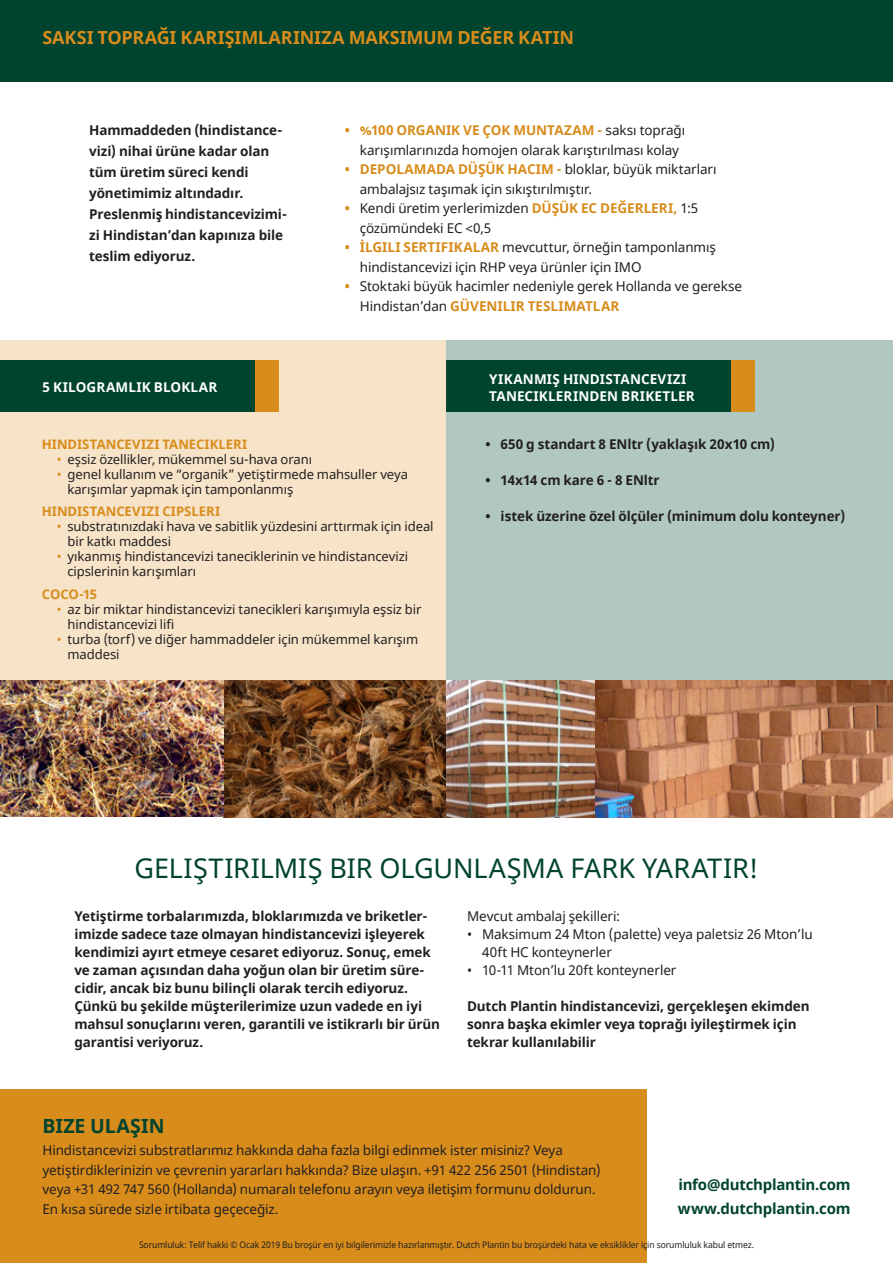
<style>
.page{position:relative;width:893px;height:1263px;background:#fff}
.page>*{position:absolute;margin:0;border:0;box-sizing:border-box;transform-origin:0 0}
.t1{font:27px "Noto Sans";letter-spacing:-.005em;color:#00432f}
.t2{font:700 19.5px "Noto Sans";letter-spacing:.005em;color:#00432f}
.t3{font:700 18px "Noto Sans";letter-spacing:-.005em;color:#d88c1b}
.t4{font:700 15px "Noto Sans";letter-spacing:-.015em;color:#00432f}
.t5{font:13.5px/19.5px "Noto Sans";letter-spacing:-.01em;color:#231f20}
.t6{font:700 13.5px/18px "Noto Sans";letter-spacing:-.01em;color:#231f20}
.t7{font:700 13.5px/16.5px "Noto Sans";letter-spacing:.01em;color:#fff}
.t8{font:13.05px/15px "Noto Sans";letter-spacing:-.005em;color:#231f20}
.t9{font:700 13.05px "Noto Sans";color:#d88c1b}
.t10{font:9px "Noto Sans";letter-spacing:-.01em;color:#231f20;scale:.95 1}
.s1{font-weight:700;color:#d88c1b}
.s2{color:#d88c1b}
</style>
<div class="page">
<div style="left:0;top:1089px;width:646px;height:174px;background:#d88c1b"></div>
<div style="left:0;top:0;width:893px;height:82px;background:#00432f"></div>
<div style="left:0;top:340px;width:447px;height:341px;background:#f6e3c8"></div>
<div style="left:446px;top:340px;width:447px;height:341px;background:#b1c8c2"></div>
<img style="left:0;top:680px;width:893px;height:137px">
<div style="left:0;top:360px;width:255px;height:52px;background:#00432f"></div>
<div style="left:255px;top:360px;width:24px;height:52px;background:#d88c1b"></div>
<div style="left:446px;top:360px;width:285px;height:52px;background:#00432f"></div>
<div style="left:731px;top:360px;width:24px;height:52px;background:#d88c1b"></div>
<p class="t3" style="left:43px;top:25px;width:533px">SAKSI TOPRAĞI KARIŞIMLARINIZA MAKSIMUM DEĞER KATIN</p>
<p class="t6" style="left:89px;top:120px;width:199px;line-height:21px">Hammaddeden (hindistance&shy;vizi) nihai ürüne kadar olan tüm üretim süreci kendi yönetimimiz altındadır.<br>Preslenmiş hindistancevizimi&shy;zi Hindistan’dan kapınıza bile teslim ediyoruz.</p>
<p class="t5" style="left:360px;top:121px;width:327px;text-indent:-15px"><span class="s1">• %100 ORGANIK VE ÇOK MUNTAZAM -</span> saksı toprağı karışımlarınızda homojen olarak karıştırılması kolay</p>
<p class="t5" style="left:360px;top:160px;width:358px;text-indent:-15px"><span class="s1">• DEPOLAMADA DÜŞÜK HACIM -</span> bloklar, büyük miktarları ambalajsız taşımak için sıkıştırılmıştır.</p>
<p class="t5" style="left:360px;top:199px;width:340px;text-indent:-15px"><span class="s1">•</span> Kendi üretim yerlerimizden <span class="s1">DÜŞÜK EC DEĞERLERI,</span> 1:5 çözümündeki EC &lt;0,5</p>
<p class="t5" style="left:360px;top:238px;width:358px;text-indent:-15px"><span class="s1">• İLGILI SERTIFIKALAR</span> mevcuttur, örneğin tamponlanmış hindistancevizi için RHP veya ürünler için IMO</p>
<p class="t5" style="left:360px;top:277px;width:384px;text-indent:-15px"><span class="s1">•</span> Stoktaki büyük hacimler nedeniyle gerek Hollanda ve gerekse<br>Hindistan’dan <span class="s1">GÜVENILIR TESLIMATLAR</span></p>
<p class="t7" style="left:43px;top:379px;width:176px">5 KILOGRAMLIK BLOKLAR</p>
<p class="t7" style="left:489px;top:372px;width:207px">YIKANMIŞ HINDISTANCEVIZI<br>TANECIKLERINDEN BRIKETLER</p>
<p class="t9" style="left:42px;top:435px;width:207px">HINDISTANCEVIZI TANECIKLERI</p>
<p class="t8" style="left:57px;top:452px;width:257px"><span class="s2">•</span> eşsiz özellikler, mükemmel su-hava oranı</p>
<p class="t8" style="left:67px;top:467px;width:342px;text-indent:-10px"><span class="s2">•</span> genel kullanım ve “organik” yetiştirmede mahsuller veya karışımlar yapmak için tamponlanmış</p>
<p class="t9" style="left:42px;top:502px;width:180px">HINDISTANCEVIZI CIPSLERI</p>
<p class="t8" style="left:67px;top:519px;width:368px;text-indent:-10px"><span class="s2">•</span> substratınızdaki hava ve sabitlik yüzdesini arttırmak için ideal bir katkı maddesi</p>
<p class="t8" style="left:67px;top:549px;width:342px;text-indent:-10px"><span class="s2">•</span> yıkanmış hindistancevizi taneciklerinin ve hindistancevizi cipslerinin karışımları</p>
<p class="t9" style="left:42px;top:585px;width:57px">COCO-15</p>
<p class="t8" style="left:67px;top:602px;width:355px;text-indent:-10px"><span class="s2">•</span> az bir miktar hindistancevizi tanecikleri karışımıyla eşsiz bir hindistancevizi lifi</p>
<p class="t8" style="left:67px;top:632px;width:352px;text-indent:-10px"><span class="s2">•</span> turba (torf) ve diğer hammaddeler için mükemmel karışım maddesi</p>
<p class="t6" style="left:486px;top:436px;width:291px">• 650 g standart 8 ENltr (yaklaşık 20x10 cm)</p>
<p class="t6" style="left:486px;top:472px;width:176px">• 14x14 cm kare 6 - 8 ENltr</p>
<p class="t6" style="left:486px;top:508px;width:361px">• istek üzerine özel ölçüler (minimum dolu konteyner)</p>
<p class="t1" style="left:134px;top:849px;width:626px">GELIŞTIRILMIŞ BIR OLGUNLAŞMA FARK YARATIR!</p>
<p class="t6" style="left:75px;top:908px;width:367px">Yetiştirme torbalarımızda, bloklarımızda ve briketler&shy;imizde sadece taze olmayan hindistancevizi işleyerek kendimizi ayırt etmeye cesaret ediyoruz. Sonuç, emek ve zaman açısından daha yoğun olan bir üretim süre&shy;cidir, ancak biz bunu bilinçli olarak tercih ediyoruz.<br>Çünkü bu şekilde müşterilerimize uzun vadede en iyi mahsul sonuçlarını veren, garantili ve istikrarlı bir ürün garantisi veriyoruz.</p>
<p class="t5" style="left:467px;top:907px;width:155px">Mevcut ambalaj şekilleri:</p>
<p class="t5" style="left:482px;top:926px;width:332px;line-height:18px;text-indent:-15px">• Maksimum 24 Mton (palette) veya paletsiz 26 Mton’lu<br>40ft HC konteynerler</p>
<p class="t5" style="left:467px;top:961px;width:211px">• 10-11 Mton’lu 20ft konteynerler</p>
<p class="t6" style="left:467px;top:998px;width:344px">Dutch Plantin hindistancevizi, gerçekleşen ekimden sonra başka ekimler veya toprağı iyileştirmek için tekrar kullanılabilir</p>
<p class="t2" style="left:43px;top:1112px;width:123px">BIZE ULAŞIN</p>
<p class="t5" style="left:43px;top:1141px;width:559px">Hindistancevizi substratlarımız hakkında daha fazla bilgi edinmek ister misiniz? Veya yetiştirdiklerinizin ve çevrenin yararları hakkında? Bize ulaşın. +91 422 256 2501 (Hindistan) veya +31 492 747 560 (Hollanda) numaralı telefonu arayın veya iletişim formunu doldurun.<br>En kısa sürede sizle irtibata geçeceğiz.</p>
<p class="t10" style="left:139px;top:1239px;width:649px">Sorumluluk: Telif hakki © Ocak 2019 Bu broşür en iyi bilgilerimizle hazırlanmıştır. Dutch Plantin bu broşürdeki hata ve eksiklikler için sorumluluk kabul etmez.</p>
<p class="t4" style="left:678px;top:1173px;width:174px">info@dutchplantin.com</p>
<p class="t4" style="left:678px;top:1197px;width:174px">www.dutchplantin.com</p>
</div>
